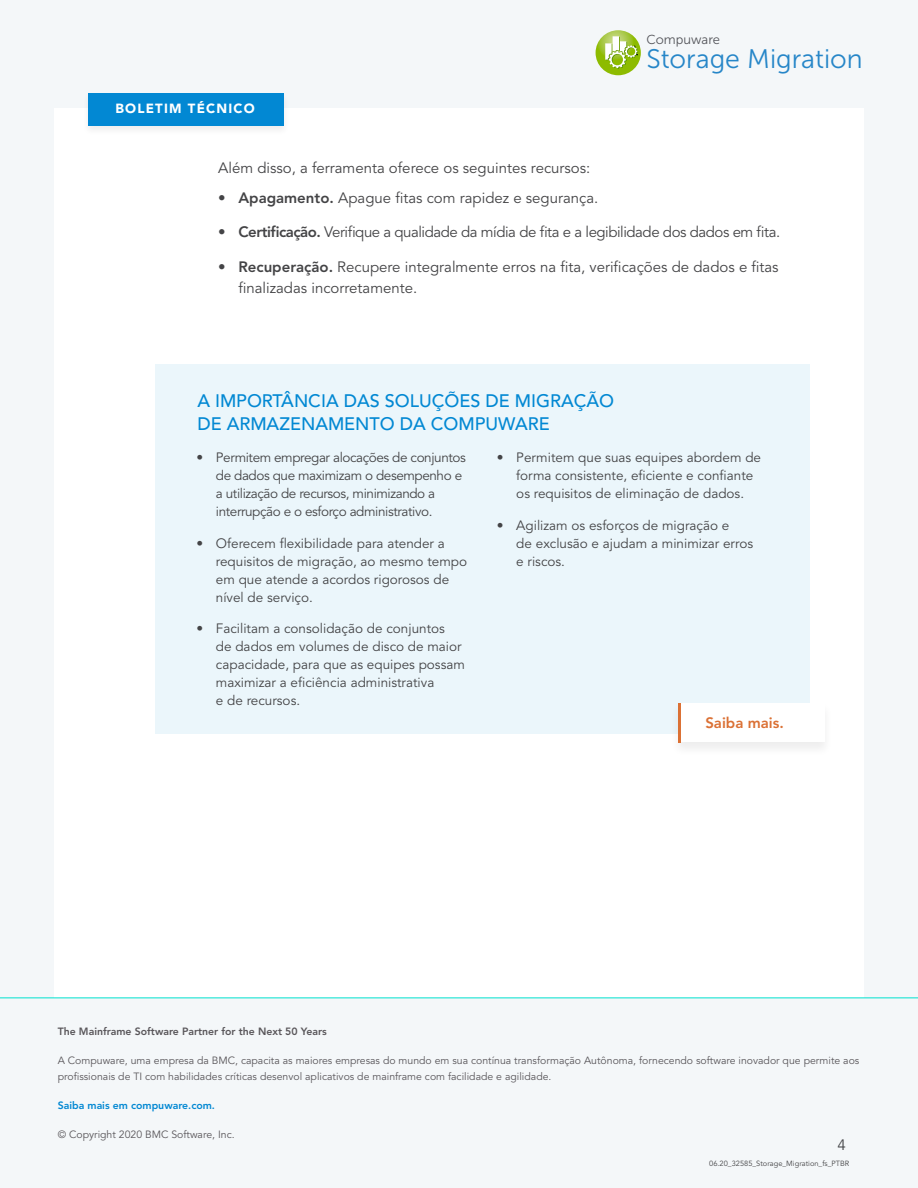
<style>
.page{position:relative;width:918px;height:1188px;background:#f4f7f9}
.page>*{position:absolute;margin:0;border:0;box-sizing:border-box;transform-origin:0 0}
.t1{font:26.7px "Museo Sans 300";color:#2686c8}
.Subhead{font:500 18px/23.4px "Avenir LT Std";color:#0288d3}
.Body{font:15px/21px "Avenir LT Std";color:#444446}
.Body-2{font:15px "Avenir LT Std";letter-spacing:-.03em;color:#444446}
.Call_Out{font:800 15px "Avenir LT Std";color:#db7135}
.Body-3{font:15px "Avenir LT Std";color:#424346}
.t2{font:13.5px/18px "Avenir LT Std";color:#444446}
.t3{font:13.5px/18px "Avenir LT Std";letter-spacing:-.03em;color:#444446}
.Resource_Type{font:900 13.2px "Avenir LT Std";letter-spacing:.09em;color:#fff}
.t4{font:13.05px "Museo Sans 300";color:#54555a}
.Footer_Text{font:10.5px/15.8px "Avenir LT Std";color:#59565a}
.Footer_Text-2{font:800 10.5px "Avenir LT Std";color:#59565a}
.Footer_Text-3{font:800 10.5px "Avenir LT Std";color:#0288d3}
.Doc_name{font:7.5px "Avenir LT Std";color:#444446}
.s1{font-weight:800}
</style>
<div class="page">
<div style="left:54px;top:108px;width:810px;height:890px;background:#fff"></div>
<hr style="left:0;top:998px;width:918px;height:1px;background:#00e1ce">
<div style="left:155px;top:364px;width:655px;height:370px;background:#ebf6fb"></div>
<div style="left:670px;top:702px;width:163px;height:55px;background:#231f20;opacity:.08"></div>
<div style="left:678px;top:703px;width:147px;height:39px;background:#fff"></div>
<hr style="left:678px;top:703px;width:3px;height:39px;background:#db7135">
<svg style="left:596px;top:30px;width:45px;height:45px"></svg>
<svg style="left:605px;top:36px;width:33px;height:33px"></svg>
<div style="left:82px;top:92px;width:208px;height:44px;background:#231f20;opacity:.08"></div>
<div style="left:88px;top:93px;width:196px;height:32px;background:#0288d3"></div>
<p class="Resource_Type" style="left:116px;top:100px;width:141px">BOLETIM TÉCNICO</p>
<p class="t4" style="left:646px;top:33px;width:75px">Compuware</p>
<p class="t1" style="left:646px;top:45px;width:218px">Storage Migration</p>
<p class="Body" style="left:218px;top:158px;width:374px">Além disso, a ferramenta oferece os seguintes recursos:</p>
<p class="Body" style="left:218px;top:188px;width:382px">• <span class="s1">Apagamento.</span> Apague fitas com rapidez e segurança.</p>
<p class="Body-2" style="left:218px;top:224px;width:564px">• <span class="s1">Certificação.</span> Verifique a qualidade da mídia de fita e a legibilidade dos dados em fita.</p>
<p class="Body" style="left:238px;top:257px;width:542px;text-indent:-20px">• <span class="s1">Recuperação.</span> Recupere integralmente erros na fita, verificações de dados e fitas finalizadas incorretamente.</p>
<p class="Subhead" style="left:197px;top:389px;width:418px">A IMPORTÂNCIA DAS SOLUÇÕES DE MIGRAÇÃO<br>DE ARMAZENAMENTO DA COMPUWARE</p>
<p class="t3" style="left:216px;top:449px;width:251px;text-indent:-20px">• Permitem empregar alocações de conjuntos de dados que maximizam o desempenho e a utilização de recursos, minimizando a interrupção e o esforço administrativo.</p>
<p class="t2" style="left:216px;top:535px;width:253px;text-indent:-20px">• Oferecem flexibilidade para atender a requisitos de migração, ao mesmo tempo em que atende a acordos rigorosos de nível de serviço.</p>
<p class="t2" style="left:216px;top:620px;width:251px;text-indent:-20px">• Facilitam a consolidação de conjuntos<br>de dados em volumes de disco de maior capacidade, para que as equipes possam maximizar a eficiência administrativa<br>e de recursos.</p>
<p class="t2" style="left:516px;top:449px;width:246px;text-indent:-20px">• Permitem que suas equipes abordem de forma consistente, eficiente e confiante os requisitos de eliminação de dados.</p>
<p class="t2" style="left:516px;top:517px;width:238px;text-indent:-20px">• Agilizam os esforços de migração e<br>de exclusão e ajudam a minimizar erros e riscos.</p>
<p class="Call_Out" style="left:705px;top:714px;width:80px">Saiba mais.</p>
<p class="Footer_Text-2" style="left:58px;top:1025px;width:271px">The Mainframe Software Partner for the Next 50 Years</p>
<p class="Footer_Text" style="left:58px;top:1053px;width:803px">A Compuware, uma empresa da BMC, capacita as maiores empresas do mundo em sua contínua transformação Autônoma, fornecendo software inovador que permite aos profissionais de TI com habilidades críticas desenvol aplicativos de mainframe com facilidade e agilidade.</p>
<p class="Footer_Text-3" style="left:58px;top:1099px;width:159px">Saiba mais em compuware.com.</p>
<p class="Footer_Text" style="left:58px;top:1127px;width:178px">© Copyright 2020 BMC Software, Inc.</p>
<p class="Body-3" style="left:838px;top:1136px;width:10px">4</p>
<p class="Doc_name" style="left:709px;top:1159px;width:142px">06.20_32585_Storage_Migration_fs_PTBR</p>
</div>
